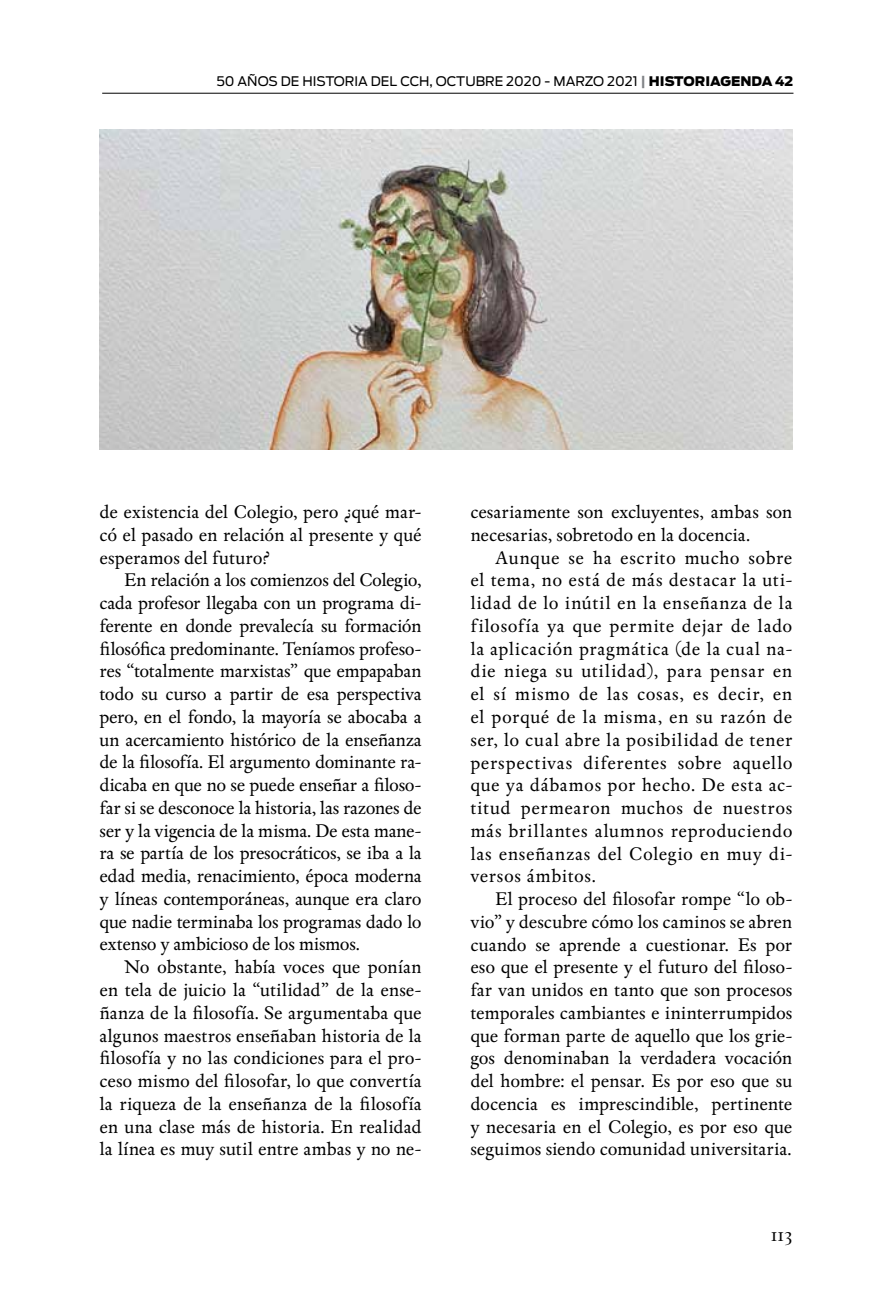
<style>
.page{position:relative;width:893px;height:1290px;background:#fff}
.page>*{position:absolute;margin:0;border:0;box-sizing:border-box;transform-origin:0 0}
.t1{font:21px "Wessex";color:#000}
.t2{font:19.25px/22.8px "Espinosa Nova";letter-spacing:-.01em;color:#000;text-align:justify}
.t3{font:13.12px "Antenna";color:#000}
.s1{font-weight:700;color:#808285}
.s2{font-weight:900}
</style>
<div class="page">
<hr style="left:102px;top:93px;width:691px;height:1px;background:#000">
<img style="left:100px;top:129px;width:693px;height:320px">
<p class="t3" style="left:216px;top:73px;width:579px">50 AÑOS DE HISTORIA DEL CCH, OCTUBRE 2020 - MARZO 2021 <span class="s1">|</span> <span class="s2">HISTORIAGENDA 42</span></p>
<p class="t2" style="left:100px;top:501px;width:324px">de existencia del Colegio, pero ¿qué mar&shy;có el pasado en relación al presente y qué esperamos del futuro?</p>
<p class="t2" style="left:100px;top:569px;width:324px;text-indent:25px">En relación a los comienzos del Colegio, cada profesor llegaba con un programa di&shy;ferente en donde prevalecía su formación filosófica predominante. Teníamos profeso&shy;res “totalmente marxistas” que empapaban todo su curso a partir de esa perspectiva pero, en el fondo, la mayoría se abocaba a un acercamiento histórico de la enseñanza de la filosofía. El argumento dominante ra&shy;dicaba en que no se puede enseñar a filoso&shy;far si se desconoce la historia, las razones de ser y la vigencia de la misma. De esta mane&shy;ra se partía de los presocráticos, se iba a la edad media, renacimiento, época moderna y líneas contemporáneas, aunque era claro que nadie terminaba los programas dado lo extenso y ambicioso de los mismos.</p>
<p class="t2" style="left:100px;top:956px;width:324px;text-indent:25px">No obstante, había voces que ponían en tela de juicio la “utilidad” de la ense&shy;ñanza de la filosofía. Se argumentaba que algunos maestros enseñaban historia de la filosofía y no las condiciones para el pro&shy;ceso mismo del filosofar, lo que convertía la riqueza de la enseñanza de la filosofía en una clase más de historia. En realidad la línea es muy sutil entre ambas y no ne-</p>
<p class="t2" style="left:470px;top:501px;width:324px">cesariamente son excluyentes, ambas son necesarias, sobretodo en la docencia.</p>
<p class="t2" style="left:470px;top:547px;width:324px;text-indent:25px">Aunque se ha escrito mucho sobre el tema, no está de más destacar la uti&shy;lidad de lo inútil en la enseñanza de la filosofía ya que permite dejar de lado la aplicación pragmática (de la cual na&shy;die niega su utilidad), para pensar en el sí mismo de las cosas, es decir, en el porqué de la misma, en su razón de ser, lo cual abre la posibilidad de tener perspectivas diferentes sobre aquello que ya dábamos por hecho. De esta ac&shy;titud permearon muchos de nuestros más brillantes alumnos reproduciendo las enseñanzas del Colegio en muy di&shy;versos ámbitos.</p>
<p class="t2" style="left:470px;top:888px;width:324px;text-indent:25px">El proceso del filosofar rompe “lo ob&shy;vio” y descubre cómo los caminos se abren cuando se aprende a cuestionar. Es por eso que el presente y el futuro del filoso&shy;far van unidos en tanto que son procesos temporales cambiantes e ininterrumpidos que forman parte de aquello que los grie&shy;gos denominaban la verdadera vocación del hombre: el pensar. Es por eso que su docencia es imprescindible, pertinente y necesaria en el Colegio, es por eso que seguimos siendo comunidad universitaria.</p>
<p class="t1" style="left:771px;top:1223px;width:23px">113</p>
</div>
